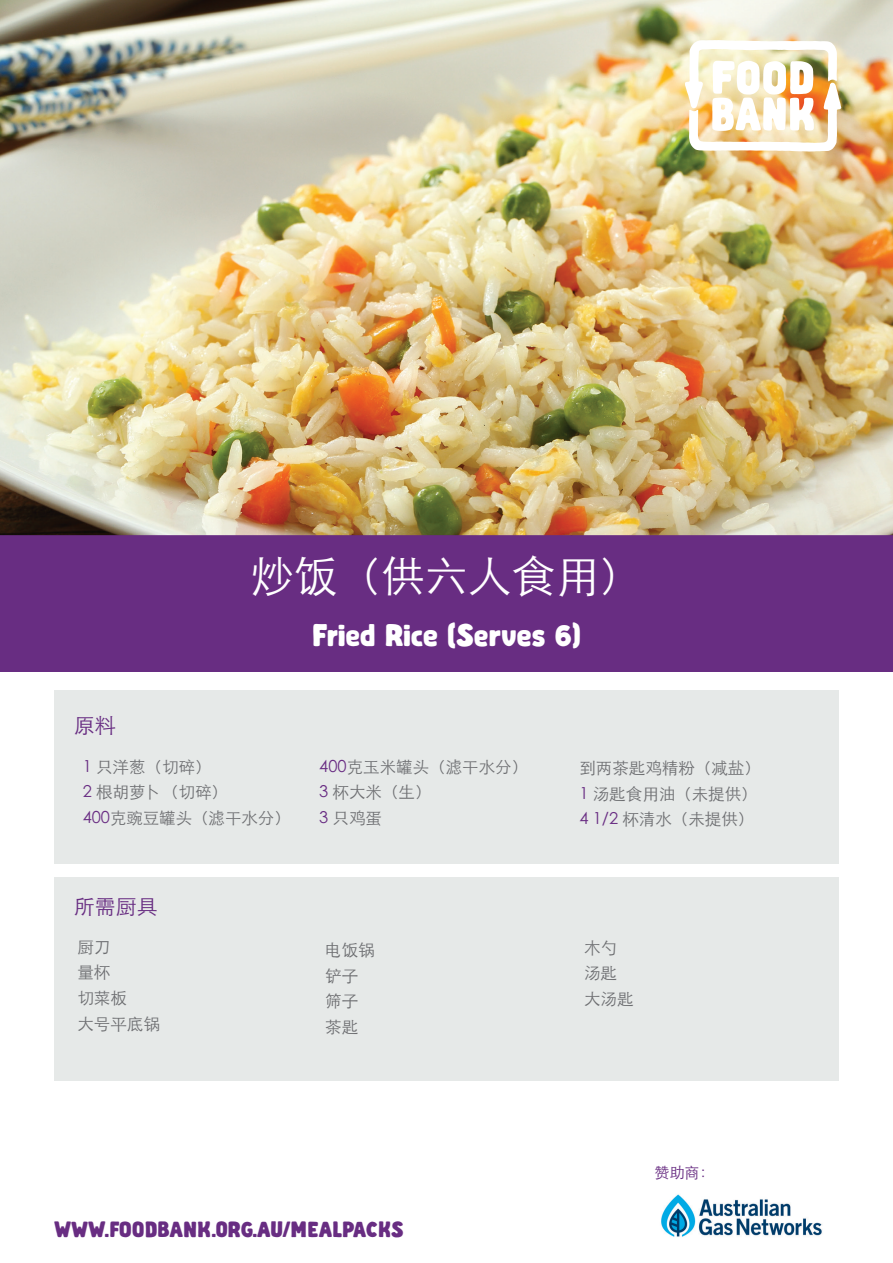
<style>
.page{position:relative;width:893px;height:1263px;background:#fff}
.page>*{position:absolute;margin:0;border:0;box-sizing:border-box;transform-origin:0 0}
.t1{font:300 43.5px "ST Heiti SC";color:#fff}
.t2{font:30px "Abraham";letter-spacing:-.01em;color:#fff}
.t3{font:21px "Abraham";letter-spacing:-.01em;color:#682d82}
.t4{font:300 21px "ST Heiti SC";color:#682d82}
.t5{font:300 16.5px/25.8px "ST Heiti SC";color:#6d6e71}
.t6{font:300 16.5px/25.8px "ST Heiti SC";color:#6c6d70}
.t7{font:300 15px "ST Heiti SC";color:#682d82}
.s1{color:#682d82}
.s2{color:#692d83}
</style>
<div class="page">
<div style="left:54px;top:690px;width:785px;height:174px;background:#e6e9e8"></div>
<div style="left:54px;top:877px;width:785px;height:204px;background:#e6e9e8"></div>
<img style="left:0;top:0;width:893px;height:535px">
<img style="left:685px;top:37px;width:172px;height:115px">
<img style="left:661px;top:1194px;width:161px;height:43px">
<div style="left:0;top:535px;width:893px;height:137px;background:#682d82"></div>
<p class="t4" style="left:74px;top:707px;width:44px">原料</p>
<h1 class="t1" style="left:251px;top:539px;width:393px">炒饭（供六人食用）</h1>
<h2 class="t2" style="left:312px;top:617px;width:270px">Fried Rice (Serves 6)</h2>
<p class="t5" style="left:83px;top:752px;width:210px"><span class="s1">1</span> 只洋葱（切碎）<br><span class="s2">2</span> 根胡萝卜（切碎）<br><span class="s2">400</span>克豌豆罐头（滤干水分）</p>
<p class="t4" style="left:74px;top:889px;width:85px">所需厨具</p>
<p class="t6" style="left:77px;top:932px;width:34px">厨刀</p>
<p class="t5" style="left:77px;top:958px;width:34px">量杯</p>
<p class="t6" style="left:77px;top:984px;width:84px">切菜板<br>大号平底锅</p>
<p class="t5" style="left:319px;top:752px;width:210px"><span class="s2">400</span>克玉米罐头（滤干水分）<br><span class="s2">3</span> 杯大米（生）<br><span class="s2">3</span> 只鸡蛋</p>
<p class="t5" style="left:579px;top:753px;width:183px">到两茶匙鸡精粉（减盐）<br><span class="s2">1</span> 汤匙食用油（未提供）<br><span class="s2">4 1/2</span> 杯清水（未提供）</p>
<p class="t6" style="left:325px;top:935px;width:51px">电饭锅铲子筛子茶匙</p>
<p class="t6" style="left:584px;top:933px;width:51px">木勺汤匙大汤匙</p>
<p class="t7" style="left:654px;top:1159px;width:61px">赞助商：</p>
<p class="t3" style="left:54px;top:1217px;width:351px">WWW.FOODBANK.ORG.AU/MEALPACKS</p>
</div>
